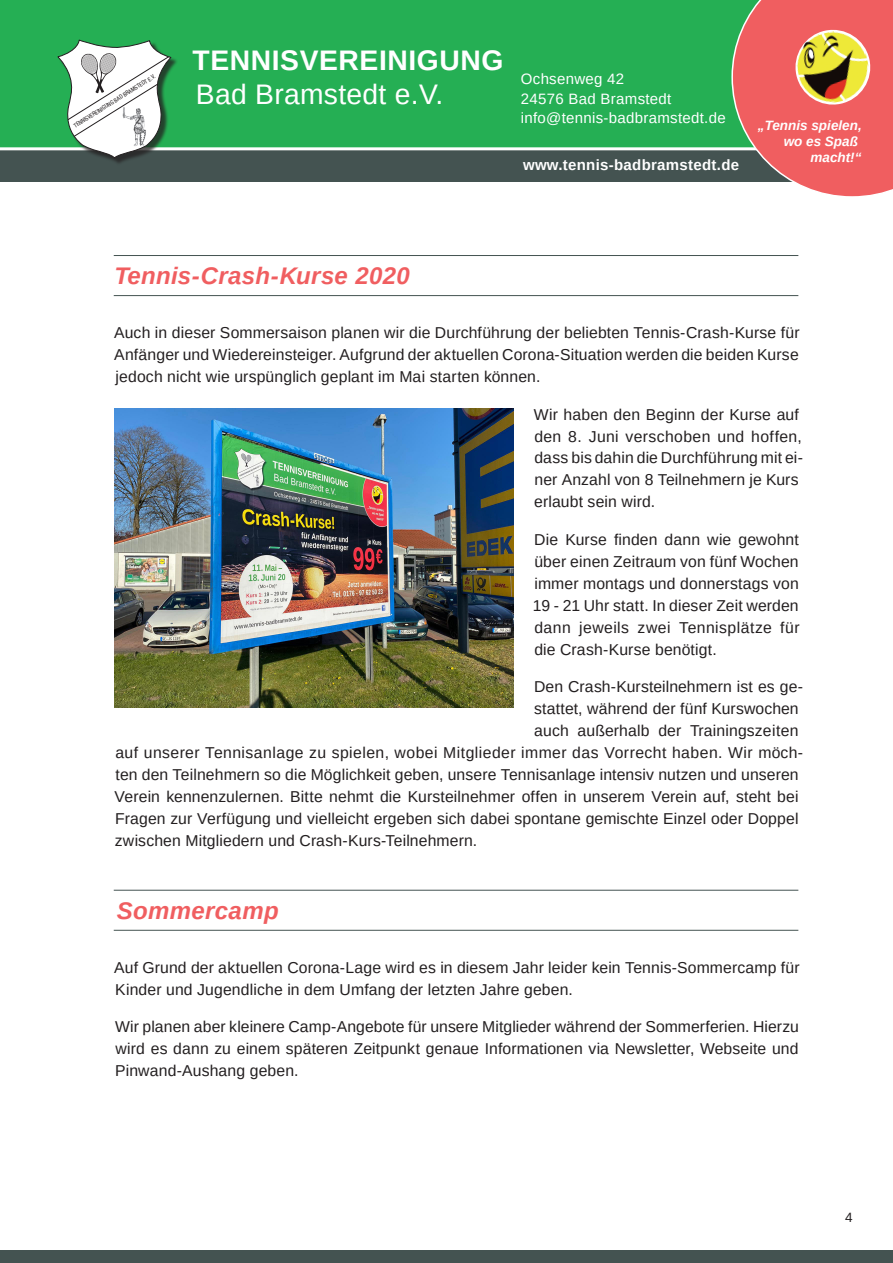
<style>
.page{position:relative;width:893px;height:1263px;background:#fff}
.page>*{position:absolute;margin:0;border:0;box-sizing:border-box;transform-origin:0 0}
.t1{font:700 28.35px "Arimo";letter-spacing:.02em;color:#fff}
.t2{font:28.35px "Arimo";letter-spacing:.01em;color:#fff}
.t3{font:italic 700 24px "Arimo";letter-spacing:.015em;color:#f05e60}
.t4{font:15.75px/21.9px "Arimo";letter-spacing:.01em;color:#231f20;text-align:justify}
.t5{font:15.75px "Arimo";letter-spacing:.03em;color:#231f20}
.t6{font:15px/19.5px "Arimo";letter-spacing:.02em;color:#fff}
.t7{font:700 15px "Arimo";letter-spacing:.02em;color:#fff}
.t8{font:italic 700 13.5px/16.2px "Arimo";color:#fff;text-align:right}
.t9{font:13.5px "Arimo";color:#231f20}
.t10{font:condensed 5.85px "Helvetica Neue LT Std";color:#231f20}
</style>
<div class="page">
<div style="left:0;top:148px;width:893px;height:34px;background:#445351"></div>
<div style="left:0;top:0;width:893px;height:148px;background:#25af54"></div>
<hr style="left:0;top:147px;width:893px;height:3px;background:#fff">
<div style="left:59px;top:41px;width:119px;height:124px;background:#231f20;opacity:.75"></div>
<svg style="left:57px;top:40px;width:114px;height:119px"></svg>
<img style="left:119px;top:105px;width:38px;height:43px">
<div style="left:0;top:1250px;width:893px;height:13px;background:#445351"></div>
<svg style="left:731px;top:0;width:162px;height:197px"></svg>
<img style="left:791px;top:26px;width:83px;height:83px">
<hr style="left:114px;top:295px;width:684px;height:1px;background:#445351">
<hr style="left:114px;top:255px;width:684px;height:1px;background:#445351">
<img style="left:115px;top:408px;width:399px;height:299px">
<hr style="left:114px;top:930px;width:684px;height:1px;background:#445351">
<hr style="left:114px;top:890px;width:684px;height:1px;background:#445351">
<p class="t10" style="left:72px;top:123px;width:97px;rotate:-32deg">TENNISVEREINIGUNG BAD BRAMSTEDT E.V.</p>
<h1 class="t1" style="left:193px;top:40px;width:312px">TENNISVEREINIGUNG</h1>
<h1 class="t2" style="left:196px;top:76px;width:249px">Bad Bramstedt e.V.</h1>
<p class="t6" style="left:521px;top:69px;width:206px">Ochsenweg 42<br>24576 Bad Bramstedt info@tennis-badbramstedt.de</p>
<p class="t7" style="left:523px;top:155px;width:218px">www.tennis-badbramstedt.de</p>
<p class="t8" style="left:758px;top:117px;width:105px">„Tennis spielen, wo es Spaß macht!“</p>
<h2 class="t3" style="left:114px;top:260px;width:297px">Tennis-Crash-Kurse 2020</h2>
<p class="t4" style="left:114px;top:322px;width:687px">Auch in dieser Sommersaison planen wir die Durchführung der beliebten Tennis-Crash-Kurse für Anfänger und Wiedereinsteiger. Aufgrund der aktuellen Corona-Situation werden die beiden Kurse jedoch nicht wie urspünglich geplant im Mai starten können.</p>
<p class="t4" style="left:534px;top:403px;width:271px;text-align:left">Wir haben den Beginn der Kurse auf den 8. Juni verschoben und hoffen, dass bis dahin die Durchführung mit ei&shy;ner Anzahl von 8 Teilnehmern je Kurs erlaubt sein wird.</p>
<p class="t4" style="left:533px;top:529px;width:268px">Die Kurse finden dann wie gewohnt über einen Zeitraum von fünf Wochen immer montags und donnerstags von 19 - 21 Uhr statt. In dieser Zeit werden dann jeweils zwei Tennisplätze für die Crash-Kurse benötigt.</p>
<p class="t4" style="left:534px;top:676px;width:270px">Den Crash-Kursteilnehmern ist es ge-</p>
<p class="t4" style="left:534px;top:698px;width:266px">stattet, während der fünf Kurswochen</p>
<p class="t4" style="left:534px;top:720px;width:266px">auch außerhalb der Trainingszeiten</p>
<p class="t5" style="left:115px;top:742px;width:689px">auf unserer Tennisanlage zu spielen, wobei Mitglieder immer das Vorrecht haben. Wir möch-</p>
<p class="t4" style="left:116px;top:764px;width:685px">ten den Teilnehmern so die Möglichkeit geben, unsere Tennisanlage intensiv nutzen und unseren</p>
<p class="t4" style="left:115px;top:785px;width:685px">Verein kennenzulernen. Bitte nehmt die Kursteilnehmer offen in unserem Verein auf, steht bei</p>
<p class="t4" style="left:115px;top:807px;width:685px">Fragen zur Verfügung und vielleicht ergeben sich dabei spontane gemischte Einzel oder Doppel</p>
<p class="t4" style="left:115px;top:829px;width:364px">zwischen Mitgliedern und Crash-Kurs-Teilnehmern.</p>
<h2 class="t3" style="left:117px;top:894px;width:163px">Sommercamp</h2>
<p class="t4" style="left:114px;top:956px;width:687px">Auf Grund der aktuellen Corona-Lage wird es in diesem Jahr leider kein Tennis-Sommercamp für<br>Kinder und Jugendliche in dem Umfang der letzten Jahre geben.</p>
<p class="t4" style="left:115px;top:1016px;width:685px">Wir planen aber kleinere Camp-Angebote für unsere Mitglieder während der Sommerferien. Hierzu wird es dann zu einem späteren Zeitpunkt genaue Informationen via Newsletter, Webseite und Pinwand-Aushang geben.</p>
<p class="t9" style="left:845px;top:1208px;width:9px">4</p>
</div>
